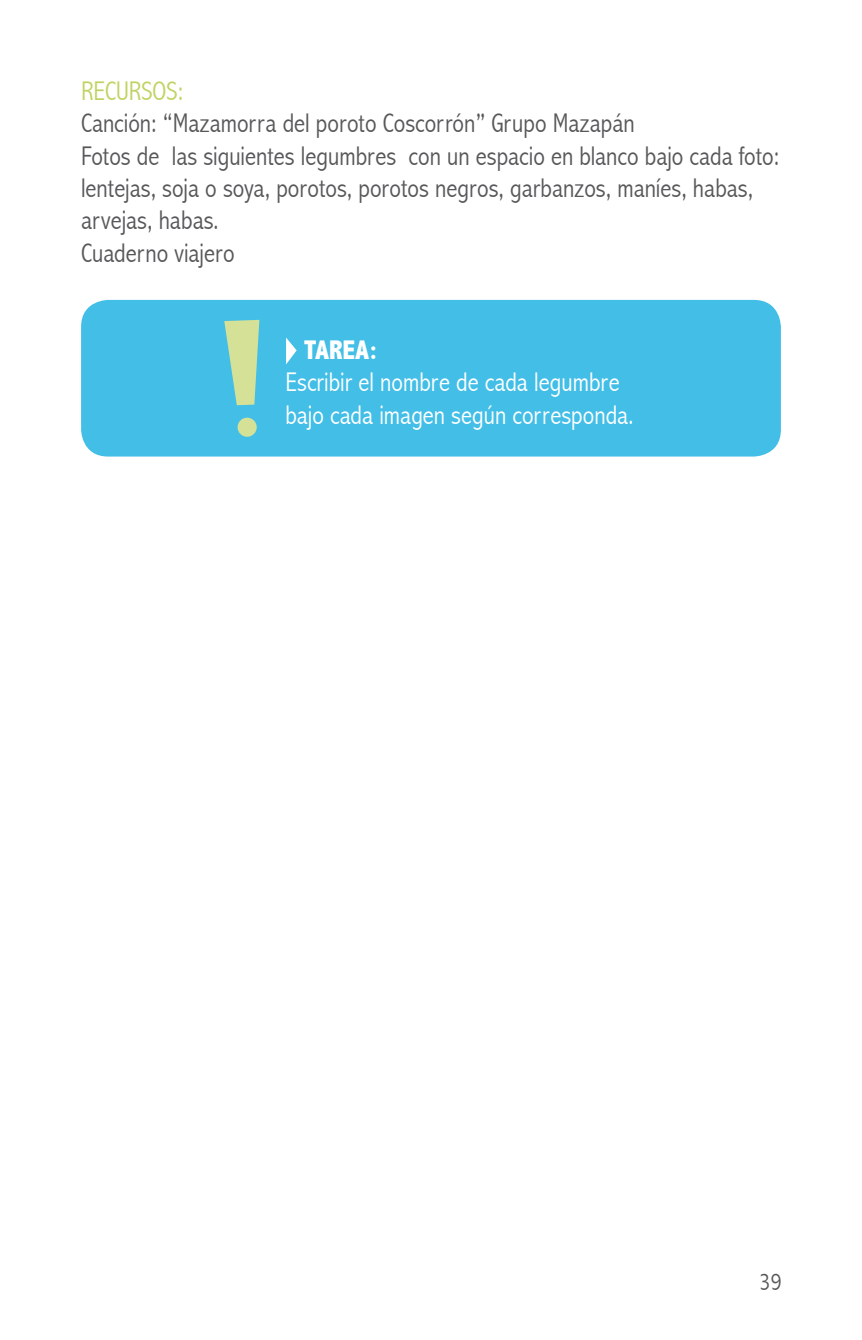
<style>
.page{position:relative;width:862px;height:1340px;background:#fff}
.page>*{position:absolute;margin:0;border:0;box-sizing:border-box;transform-origin:0 0}
.t1{font:300 condensed 27px/32.4px "Abadi";color:#58585a}
.t2{font:300 condensed 27px/32.4px "Abadi";color:#fff}
.t3{font:300 condensed 27px "Abadi";color:#c0d362}
.t4{font:800 condensed 27px "Abadi";color:#fff}
.t5{font:300 condensed 24.75px "Abadi";color:#58585a}
</style>
<div class="page">
<div style="left:81px;top:300px;width:699px;height:156px;background:#42bee7;border-radius:27px"></div>
<svg style="left:224px;top:320px;width:35px;height:85px"></svg>
<div style="left:237px;top:417px;width:20px;height:20px;background:#d4e197;border-radius:50%"></div>
<svg style="left:286px;top:337px;width:10px;height:27px"></svg>
<p class="t3" style="left:81px;top:75px;width:26px">Recursos</p>
<p class="t3" style="left:177px;top:75px;width:7px">:</p>
<p class="t1" style="left:81px;top:107px;width:699px">Canción: “Mazamorra del poroto Coscorrón” Grupo Mazapán<br>Fotos de las siguientes legumbres con un espacio en blanco bajo cada foto: lentejas, soja o soya, porotos, porotos negros, garbanzos, maníes, habas, arvejas, habas.<br>Cuaderno viajero</p>
<p class="t4" style="left:304px;top:334px;width:26px">TAREA</p>
<p class="t4" style="left:369px;top:334px;width:9px">:</p>
<p class="t2" style="left:285px;top:366px;width:350px">Escribir el nombre de cada legumbre bajo cada imagen según corresponda.</p>
<p class="t5" style="left:758px;top:1267px;width:24px">39</p>
</div>
